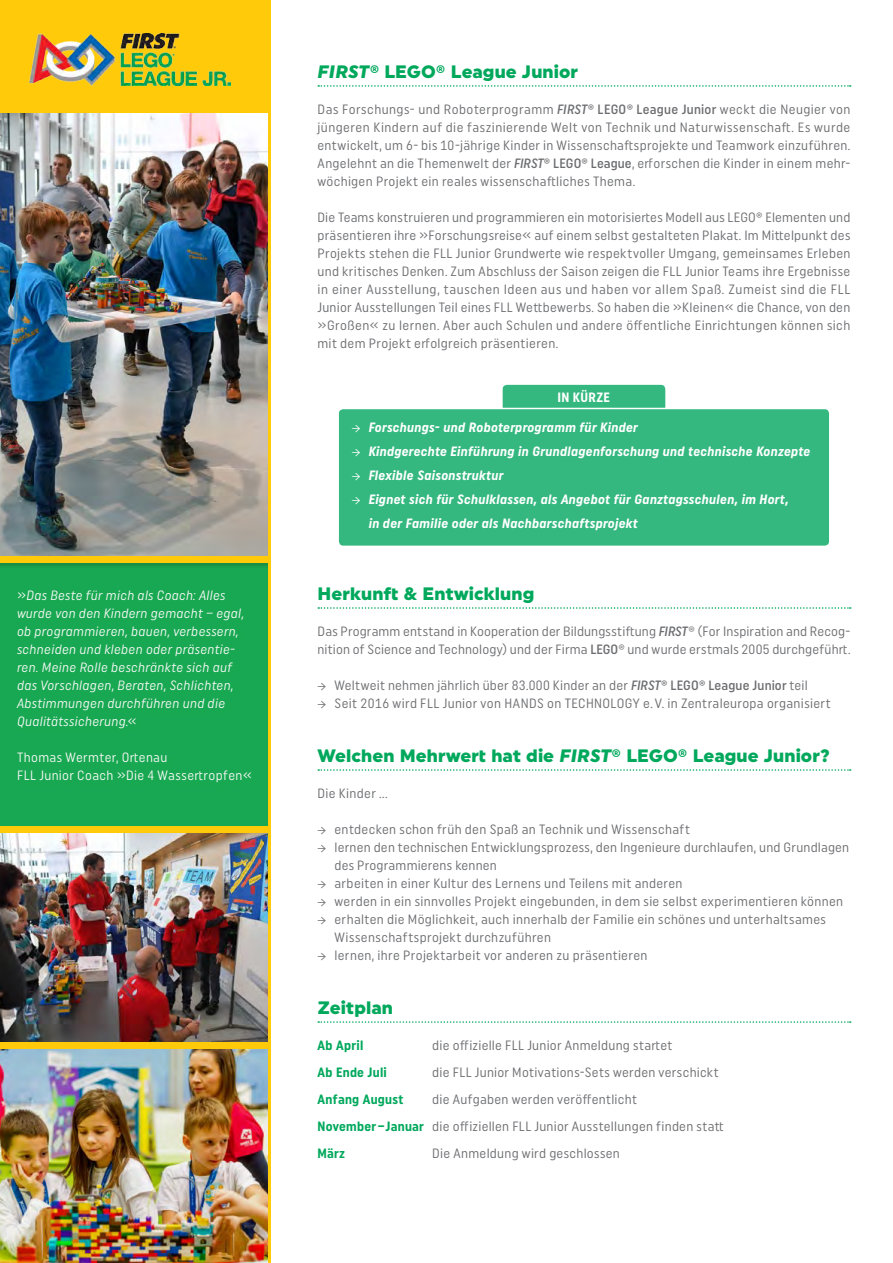
<style>
.page{position:relative;width:893px;height:1263px;background:#fff}
.page>*{position:absolute;margin:0;border:0;box-sizing:border-box;transform-origin:0 0}
.t1{font:900 18px "Uniform";letter-spacing:.005em;color:#00a85c}
.t2{font:13.5px/18px "Uniform Condensed";letter-spacing:.02em;color:#6c6d70}
.t3{font:13.5px/18px "Uniform Italic Con";letter-spacing:.025em;color:#fff}
.t4{font:700 13.5px/24px "Uniform Italic Con";letter-spacing:.025em;color:#fff}
.t5{font:13.5px/18px "Uniform Condensed";letter-spacing:.025em;color:#fff}
.t6{font:700 13.5px "Uniform Condensed";letter-spacing:.02em;color:#00a85c}
.t7{font:700 13.5px "Uniform Condensed";letter-spacing:.02em;color:#fff}
.s1{font-family:"Uniform Condensed"}
.s2{font-style:italic}
.s3{font-family:"Uniform Italic Con";font-weight:500}
.s4{font-weight:500}
.s5{font-family:"Minion Pro";font-weight:400}
.s6{font-family:"Minion Pro"}
.s7{font-weight:700;color:#00a85c}
</style>
<div class="page">
<div style="left:0;top:0;width:270px;height:1263px;background:#feca0a"></div>
<img style="left:0;top:114px;width:268px;height:441px">
<img style="left:0;top:1050px;width:268px;height:213px">
<img style="left:0;top:834px;width:268px;height:207px">
<img style="left:30px;top:33px;width:200px;height:52px">
<svg style="left:318px;top:85px;width:533px;height:2px"></svg>
<svg style="left:318px;top:607px;width:533px;height:2px"></svg>
<svg style="left:318px;top:769px;width:533px;height:2px"></svg>
<svg style="left:318px;top:1021px;width:533px;height:2px"></svg>
<div style="left:339px;top:409px;width:490px;height:137px;background:#34b87f;border-radius:4px"></div>
<div style="left:503px;top:385px;width:162px;height:23px;background:#34b87f"></div>
<div style="left:0;top:563px;width:269px;height:264px;background:#231f20;opacity:.24"></div>
<p class="t3" style="left:17px;top:586px;width:229px"><span class="s1">»</span>Das Beste für mich als Coach: Alles wurde von den Kindern gemacht – egal, ob programmieren, bauen, verbessern, schneiden und kleben oder präsentie&shy;ren. Meine Rolle beschränkte sich auf das Vorschlagen, Beraten, Schlichten, Abstimmungen durchführen und die Qualitätssicherung.<span class="s1">«</span></p>
<p class="t5" style="left:17px;top:748px;width:236px">Thomas Wermter, Ortenau<br>FLL Junior Coach »Die 4 Wassertropfen«</p>
<h1 class="t1" style="left:317px;top:60px;width:262px"><span class="s2">FIRST</span>® LEGO® League Junior</h1>
<p class="t2" style="left:317px;top:100px;width:534px;text-align:justify">Das Forschungs- und Roboterprogramm <span class="s3">FIRST</span><span class="s4">® LEGO® League Junior</span> weckt die Neugier von jüngeren Kindern auf die faszinierende Welt von Technik und Naturwissenschaft. Es wurde entwickelt, um 6- bis 10-jährige Kinder in Wissenschaftsprojekte und Teamwork einzuführen.<br>Angelehnt an die Themenwelt der <span class="s3">FIRST</span><span class="s4">® LEGO® League</span>, erforschen die Kinder in einem mehr&shy;wöchigen Projekt ein reales wissenschaftliches Thema.</p>
<p class="t2" style="left:317px;top:208px;width:534px;text-align:justify">Die Teams konstruieren und programmieren ein motorisiertes Modell aus LEGO® Elementen und präsentieren ihre »Forschungsreise« auf einem selbst gestalteten Plakat. Im Mittelpunkt des Projekts stehen die FLL Junior Grundwerte wie respektvoller Umgang, gemeinsames Erleben und kritisches Denken. Zum Abschluss der Saison zeigen die FLL Junior Teams ihre Ergebnisse in einer Ausstellung, tauschen Ideen aus und haben vor allem Spaß. Zumeist sind die FLL Junior Ausstellungen Teil eines FLL Wettbewerbs. So haben die »Kleinen« die Chance, von den »Großen« zu lernen. Aber auch Schulen und andere öffentliche Einrichtungen können sich mit dem Projekt erfolgreich präsentieren.</p>
<p class="t7" style="left:557px;top:389px;width:54px">in Kürze</p>
<p class="t4" style="left:352px;top:415px;width:288px"><span class="s5">→</span> Forschungs- und Roboterprogramm für Kinder</p>
<p class="t4" style="left:352px;top:439px;width:460px"><span class="s5">→</span> Kindgerechte Einführung in Grundlagenforschung und technische Konzepte</p>
<p class="t4" style="left:352px;top:463px;width:153px"><span class="s5">→</span> Flexible Saisonstruktur</p>
<p class="t4" style="left:369px;top:487px;width:421px;text-indent:-17px"><span class="s5">→</span> Eignet sich für Schulklassen, als Angebot für Ganztagsschulen, im Hort, in der Familie oder als Nachbarschaftsprojekt</p>
<h1 class="t1" style="left:317px;top:582px;width:218px">Herkunft &amp; Entwicklung</h1>
<p class="t2" style="left:317px;top:622px;width:534px">Das Programm entstand in Kooperation der Bildungsstiftung <span class="s3">FIRST</span>® (For Inspiration and Recog&shy;nition of Science and Technology) und der Firma <span class="s4">LEGO</span>® und wurde erstmals 2005 durchgeführt.</p>
<p class="t2" style="left:317px;top:676px;width:492px"><span class="s6">→</span> Weltweit nehmen jährlich über 83.000 Kinder an der <span class="s3">FIRST</span><span class="s4">® LEGO® League Junior</span> teil</p>
<p class="t2" style="left:317px;top:694px;width:515px"><span class="s6">→</span> Seit 2016 wird FLL Junior von HANDS on TECHNOLOGY e. V. in Zentraleuropa organisiert</p>
<h1 class="t1" style="left:317px;top:744px;width:514px">Welchen Mehrwert hat die <span class="s2">FIRST</span>® LEGO® League Junior?</h1>
<p class="t2" style="left:317px;top:784px;width:72px">Die Kinder …</p>
<p class="t2" style="left:317px;top:820px;width:374px"><span class="s6">→</span> entdecken schon früh den Spaß an Technik und Wissenschaft</p>
<p class="t2" style="left:334px;top:838px;width:516px;text-indent:-17px"><span class="s6">→</span> lernen den technischen Entwicklungsprozess, den Ingenieure durchlaufen, und Grundlagen des Programmierens kennen</p>
<p class="t2" style="left:317px;top:874px;width:367px"><span class="s6">→</span> arbeiten in einer Kultur des Lernens und Teilens mit anderen</p>
<p class="t2" style="left:317px;top:892px;width:527px"><span class="s6">→</span> werden in ein sinnvolles Projekt eingebunden, in dem sie selbst experimentieren können</p>
<p class="t2" style="left:334px;top:910px;width:493px;text-indent:-17px"><span class="s6">→</span> erhalten die Möglichkeit, auch innerhalb der Familie ein schönes und unterhaltsames<br>Wissenschaftsprojekt durchzuführen</p>
<p class="t2" style="left:317px;top:946px;width:331px"><span class="s6">→</span> lernen, ihre Projektarbeit vor anderen zu präsentieren</p>
<h1 class="t1" style="left:317px;top:996px;width:77px">Zeitplan</h1>
<p class="t6" style="left:317px;top:1037px;width:47px">Ab April</p>
<p class="t2" style="left:432px;top:1036px;width:242px">die offizielle FLL Junior Anmeldung startet</p>
<p class="t6" style="left:317px;top:1064px;width:71px">Ab Ende Juli</p>
<p class="t2" style="left:432px;top:1063px;width:288px">die FLL Junior Motivations-Sets werden verschickt</p>
<p class="t6" style="left:317px;top:1091px;width:88px">Anfang August</p>
<p class="t2" style="left:317px;top:1085px;width:408px;line-height:27px;text-indent:115px">die Aufgaben werden veröffentlicht<br><span class="s7">November –Januar</span> die offiziellen FLL Junior Ausstellungen finden statt<br><span class="s7">März</span></p>
<p class="t2" style="left:432px;top:1144px;width:189px">Die Anmeldung wird geschlossen</p>
</div>
